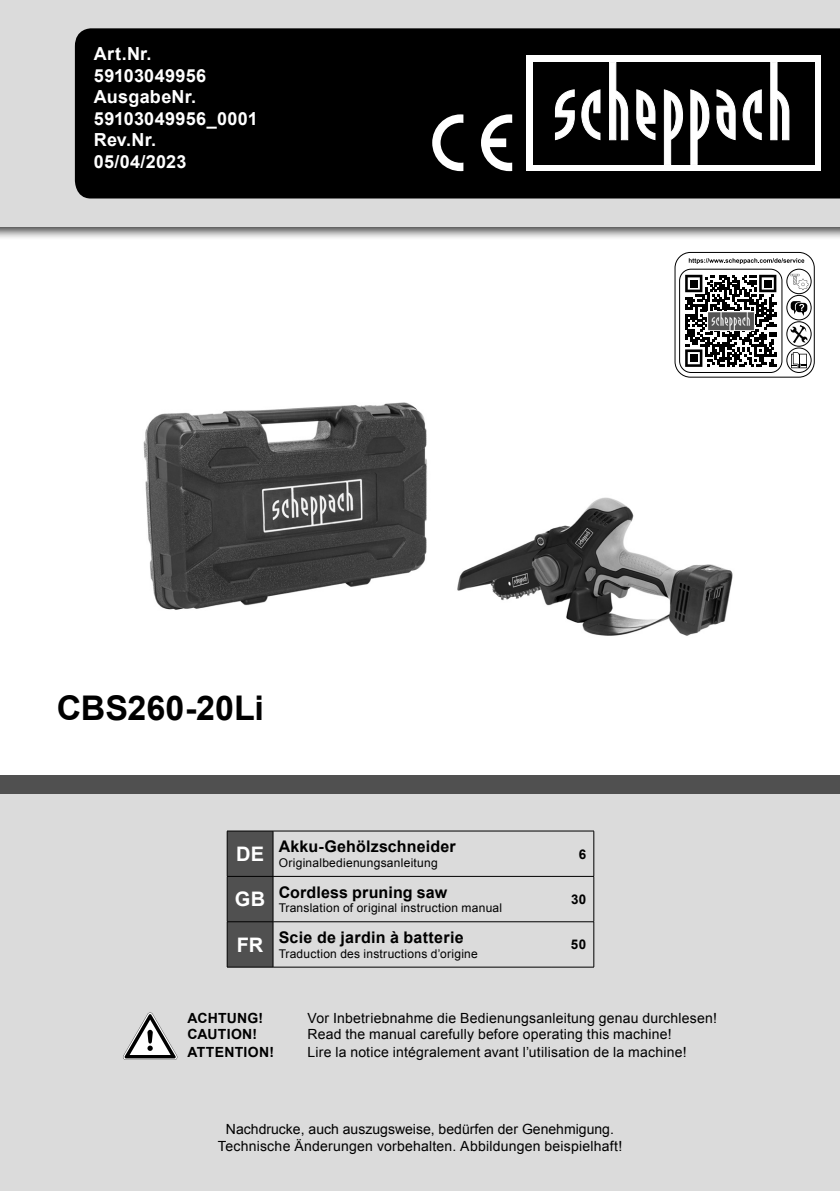
<style>
.page{position:relative;width:840px;height:1191px;background:#fff}
.page>*{position:absolute;margin:0;border:0;box-sizing:border-box;transform-origin:0 0}
.t1{font:700 34px "Arial";letter-spacing:-.005em;color:#000}
.t2{font:700 20px "Arial";color:#fff}
.t3{font:700 18px "Arial";letter-spacing:.015em;color:#fff}
.t4{font:700 16px "Arial";letter-spacing:.01em;color:#000}
.t5{font:14px "Arial";letter-spacing:.015em;color:#000}
.t6{font:700 14px "Arial";letter-spacing:.02em;color:#000}
.t7{font:700 13.4px "Arial";color:#000}
.t8{font:12px "Arial";letter-spacing:.02em;color:#000}
</style>
<div class="page">
<div style="left:0;top:0;width:839px;height:240px;background:#000;opacity:.75"></div>
<div style="left:0;top:0;width:839px;height:227px;background:#dbdbdb"></div>
<div style="left:75px;top:28px;width:764px;height:170px;background:#000"></div>
<div style="left:0;top:792px;width:839px;height:399px;background:#dbdbdb"></div>
<div style="left:0;top:774px;width:839px;height:19px;background:#505050"></div>
<svg style="left:432px;top:114px;width:31px;height:57px;background:#616161"></svg>
<svg style="left:480px;top:114px;width:32px;height:57px;background:#727272"></svg>
<div style="left:526px;top:56px;width:294px;height:115px;background:#fff"></div>
<div style="left:533px;top:62px;width:281px;height:103px;background:#000"></div>
<svg style="left:554px;top:89px;width:20px;height:51px"></svg>
<svg style="left:581px;top:89px;width:19px;height:51px"></svg>
<svg style="left:609px;top:62px;width:19px;height:78px"></svg>
<svg style="left:636px;top:89px;width:19px;height:51px"></svg>
<svg style="left:716px;top:89px;width:19px;height:51px"></svg>
<svg style="left:742px;top:89px;width:19px;height:51px"></svg>
<svg style="left:663px;top:89px;width:19px;height:76px"></svg>
<svg style="left:690px;top:89px;width:19px;height:76px"></svg>
<svg style="left:770px;top:62px;width:19px;height:78px"></svg>
<svg style="left:123px;top:1012px;width:54px;height:48px"></svg>
<div style="left:228px;top:831px;width:44px;height:135px;background:#505050"></div>
<hr style="left:227px;top:830px;width:46px;height:1px;background:#000">
<hr style="left:227px;top:831px;width:1px;height:45px;background:#000">
<hr style="left:273px;top:830px;width:278px;height:1px;background:#000">
<hr style="left:272px;top:831px;width:1px;height:45px;background:#000">
<hr style="left:551px;top:830px;width:42px;height:1px;background:#000">
<hr style="left:593px;top:831px;width:1px;height:45px;background:#000">
<hr style="left:227px;top:876px;width:46px;height:1px;background:#000">
<hr style="left:227px;top:876px;width:1px;height:45px;background:#000">
<hr style="left:273px;top:876px;width:278px;height:1px;background:#000">
<hr style="left:272px;top:876px;width:1px;height:45px;background:#000">
<hr style="left:551px;top:876px;width:42px;height:1px;background:#000">
<hr style="left:593px;top:876px;width:1px;height:45px;background:#000">
<hr style="left:227px;top:921px;width:46px;height:1px;background:#000">
<hr style="left:227px;top:922px;width:1px;height:45px;background:#000">
<hr style="left:273px;top:921px;width:278px;height:1px;background:#000">
<hr style="left:272px;top:922px;width:1px;height:45px;background:#000">
<hr style="left:551px;top:921px;width:42px;height:1px;background:#000">
<hr style="left:593px;top:922px;width:1px;height:45px;background:#000">
<hr style="left:227px;top:966px;width:46px;height:1px;background:#000">
<hr style="left:273px;top:966px;width:278px;height:1px;background:#000">
<hr style="left:551px;top:966px;width:42px;height:1px;background:#000">
<img style="left:143px;top:330px;width:624px;height:306px">
<div style="left:674px;top:252px;width:140px;height:125px;border:1px solid #000;border-radius:15px"></div>
<div style="left:786px;top:269px;width:25px;height:25px;border:1px solid #000;border-radius:50%"></div>
<div style="left:786px;top:295px;width:25px;height:25px;border:1px solid #000;border-radius:50%"></div>
<div style="left:786px;top:321px;width:25px;height:26px;border:1px solid #000;border-radius:50%"></div>
<div style="left:786px;top:347px;width:25px;height:26px;border:1px solid #000;border-radius:50%"></div>
<svg style="left:790px;top:352px;width:16px;height:16px"></svg>
<svg style="left:684px;top:275px;width:92px;height:92px"></svg>
<div style="left:689px;top:280px;width:8px;height:7px;background:#000"></div>
<div style="left:763px;top:280px;width:8px;height:7px;background:#000"></div>
<div style="left:689px;top:354px;width:8px;height:8px;background:#000"></div>
<img style="left:707px;top:311px;width:46px;height:19px">
<div style="left:678px;top:269px;width:103px;height:104px;border:1px solid #000;border-radius:12px"></div>
<svg style="left:688px;top:258px;width:115px;height:6px"></svg>
<svg style="left:790px;top:301px;width:16px;height:15px"></svg>
<svg style="left:789px;top:325px;width:18px;height:18px"></svg>
<svg style="left:790px;top:274px;width:18px;height:16px"></svg>
<p class="t3" style="left:94px;top:42px;width:59px">Art.Nr.</p>
<p class="t3" style="left:94px;top:63px;width:114px">59103049956</p>
<p class="t3" style="left:94px;top:85px;width:104px">AusgabeNr.</p>
<p class="t3" style="left:94px;top:106px;width:165px">59103049956_0001</p>
<p class="t3" style="left:94px;top:128px;width:64px">Rev.Nr.</p>
<p class="t3" style="left:94px;top:150px;width:94px">05/04/2023</p>
<p class="t1" style="left:57px;top:685px;width:208px">CBS260-20Li</p>
<p class="t2" style="left:236px;top:840px;width:29px">DE</p>
<p class="t4" style="left:278px;top:836px;width:178px">Akku-Gehölzschneider</p>
<p class="t8" style="left:278px;top:854px;width:160px">Originalbedienungsanleitung</p>
<p class="t2" style="left:235px;top:886px;width:32px">GB</p>
<p class="t4" style="left:278px;top:881px;width:170px">Cordless pruning saw</p>
<p class="t8" style="left:278px;top:900px;width:225px">Translation of original instruction manual</p>
<p class="t2" style="left:237px;top:931px;width:28px">FR</p>
<p class="t4" style="left:278px;top:926px;width:186px">Scie de jardin à batterie</p>
<p class="t8" style="left:278px;top:945px;width:200px">Traduction des instructions d’origine</p>
<p class="t7" style="left:578px;top:845px;width:9px">6</p>
<p class="t7" style="left:570px;top:890px;width:17px">30</p>
<p class="t7" style="left:570px;top:935px;width:17px">50</p>
<p class="t6" style="left:187px;top:1008px;width:77px">ACHTUNG!</p>
<p class="t5" style="left:307px;top:1008px;width:411px">Vor Inbetriebnahme die Bedienungsanleitung genau durchlesen!</p>
<p class="t6" style="left:187px;top:1025px;width:71px">CAUTION!</p>
<p class="t5" style="left:307px;top:1025px;width:365px">Read the manual carefully before operating this machine!</p>
<p class="t6" style="left:187px;top:1043px;width:88px">ATTENTION!</p>
<p class="t5" style="left:307px;top:1043px;width:380px">Lire la notice intégralement avant l’utilisation de la machine!</p>
<p class="t5" style="left:226px;top:1120px;width:389px">Nachdrucke, auch auszugsweise, bedürfen der Genehmigung.</p>
<p class="t5" style="left:217px;top:1137px;width:406px">Technische Änderungen vorbehalten. Abbildungen beispielhaft!</p>
</div>
